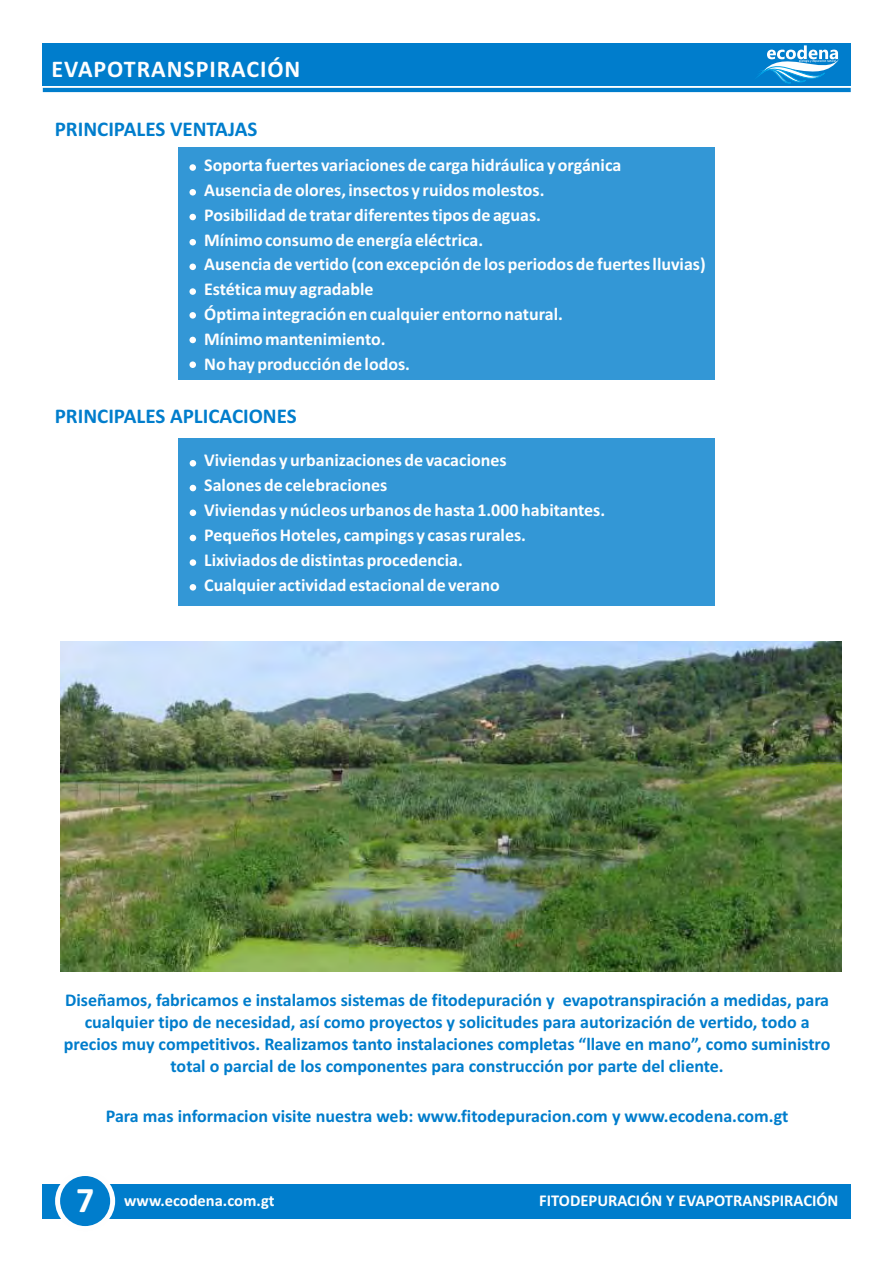
<style>
.page{position:relative;width:893px;height:1263px;background:#fff}
.page>*{position:absolute;margin:0;border:0;box-sizing:border-box;transform-origin:0 0}
.t1{font:700 24px "Calibri";letter-spacing:.04em;color:#fefefe}
.t2{font:700 21px "Calibri";color:#007dcc}
.t3{font:700 18px/24.9px "Calibri";color:#fefefe}
.t4{font:700 18px/21.9px "Calibri";color:#007dcc;text-align:center}
.t5{font:700 16.5px "Calibri";color:#fefefe}
.s1{font-size:36px}
</style>
<div class="page">
<div style="left:178px;top:438px;width:537px;height:167px;background:#3397d6"></div>
<div style="left:42px;top:1184px;width:809px;height:34px;background:#007dcc"></div>
<div style="left:43px;top:43px;width:808px;height:42px;background:#007dcc"></div>
<div style="left:55px;top:1171px;width:60px;height:60px;background:#fefefe;border-radius:50%"></div>
<div style="left:60px;top:1176px;width:50px;height:50px;background:#007dcc;border-radius:50%"></div>
<hr style="left:43px;top:88px;width:808px;height:4px;background:#007dcc">
<svg style="left:761px;top:45px;width:78px;height:43px"></svg>
<div style="left:178px;top:148px;width:537px;height:232px;background:#3397d6"></div>
<div style="left:189px;top:164px;width:7px;height:7px;background:#fefefe;border-radius:50%"></div>
<div style="left:189px;top:189px;width:7px;height:7px;background:#fefefe;border-radius:50%"></div>
<div style="left:189px;top:214px;width:7px;height:6px;background:#fefefe;border-radius:50%"></div>
<div style="left:189px;top:239px;width:7px;height:6px;background:#fefefe;border-radius:50%"></div>
<div style="left:189px;top:264px;width:7px;height:6px;background:#fefefe;border-radius:50%"></div>
<div style="left:189px;top:288px;width:7px;height:7px;background:#fefefe;border-radius:50%"></div>
<div style="left:189px;top:312px;width:7px;height:7px;background:#fefefe;border-radius:50%"></div>
<div style="left:189px;top:337px;width:7px;height:6px;background:#fefefe;border-radius:50%"></div>
<div style="left:189px;top:361px;width:7px;height:7px;background:#fefefe;border-radius:50%"></div>
<div style="left:190px;top:460px;width:6px;height:7px;background:#fefefe;border-radius:50%"></div>
<svg style="left:190px;top:485px;width:6px;height:6px"></svg>
<div style="left:190px;top:509px;width:6px;height:7px;background:#fefefe;border-radius:50%"></div>
<svg style="left:190px;top:535px;width:6px;height:6px"></svg>
<div style="left:190px;top:559px;width:6px;height:7px;background:#fefefe;border-radius:50%"></div>
<div style="left:190px;top:584px;width:6px;height:7px;background:#fefefe;border-radius:50%"></div>
<img style="left:61px;top:642px;width:780px;height:330px">
<h1 class="t1" style="left:52px;top:59px;width:250px">EVAPOTRANSPIRACIÓN</h1>
<p class="t2" style="left:55px;top:120px;width:204px">PRINCIPALES VENTAJAS</p>
<p class="t3" style="left:204px;top:154px;width:503px">Soporta fuertes variaciones de carga hidráulica y orgánica<br>Ausencia de olores, insectos y ruidos molestos.<br>Posibilidad de tratar diferentes tipos de aguas.<br>Mínimo consumo de energía eléctrica.<br>Ausencia de vertido (con excepción de los periodos de fuertes lluvias)<br>Estética muy agradable<br>Óptima integración en cualquier entorno natural.<br>Mínimo mantenimiento.<br>No hay producción de lodos.</p>
<p class="t2" style="left:55px;top:407px;width:243px">PRINCIPALES APLICACIONES</p>
<p class="t3" style="left:204px;top:449px;width:403px">Viviendas y urbanizaciones de vacaciones<br>Salones de celebraciones<br>Viviendas y núcleos urbanos de hasta 1.000 habitantes.<br>Pequeños Hoteles, campings y casas rurales.<br>Lixiviados de distintas procedencia.<br>Cualquier actividad estacional de verano</p>
<p class="t4" style="left:64px;top:990px;width:768px">Diseñamos, fabricamos e instalamos sistemas de fitodepuración y evapotranspiración a medidas, para cualquier tipo de necesidad, así como proyectos y solicitudes para autorización de vertido, todo a precios muy competitivos. Realizamos tanto instalaciones completas “llave en mano”, como suministro total o parcial de los componentes para construcción por parte del cliente.</p>
<p class="t4" style="left:106px;top:1106px;width:684px">Para mas informacion visite nuestra web: www.fitodepuracion.com y www.ecodena.com.gt</p>
<p class="t5" style="left:76px;top:1193px;width:200px"><span class="s1">7</span> www.ecodena.com.gt</p>
<p class="t5" style="left:539px;top:1194px;width:301px">FITODEPURACIÓN Y EVAPOTRANSPIRACIÓN</p>
</div>
